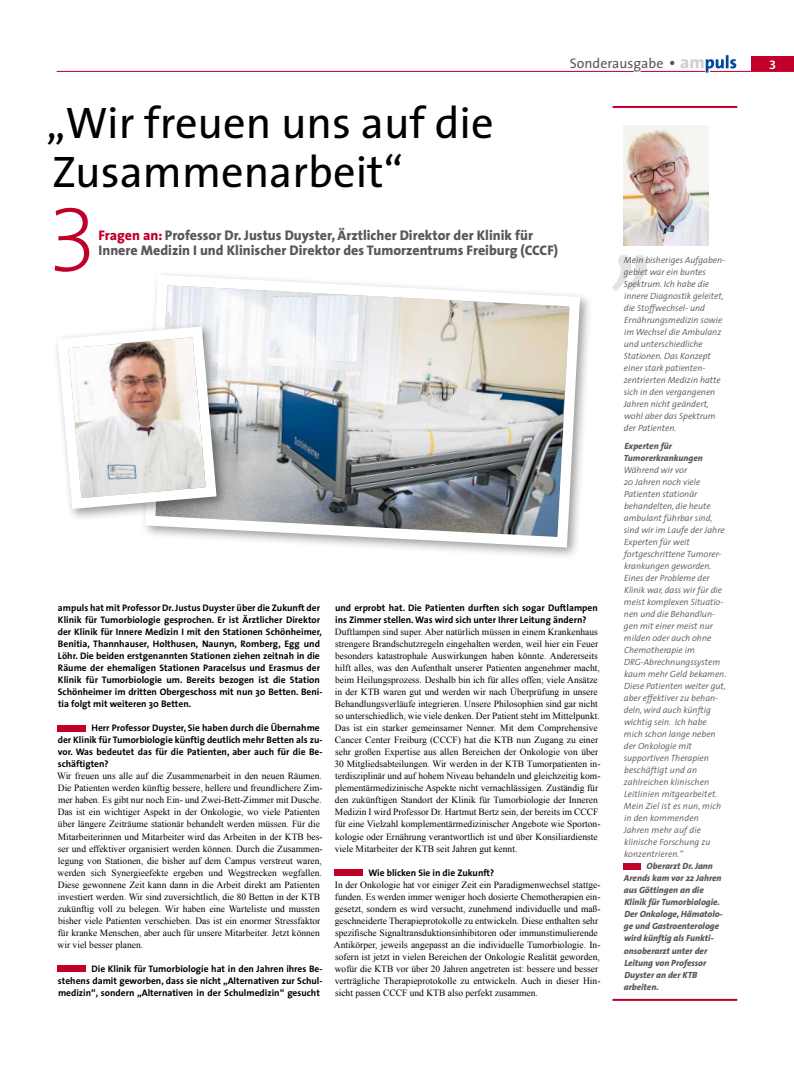
<style>
.page{position:relative;width:794px;height:1078px;background:#fff}
.page>*{position:absolute;margin:0;border:0;box-sizing:border-box;transform-origin:0 0}
.t1{font:92.6px "The Sans Extra Light Expert";color:#c1002a}
.t2{font:44.5px/49.1px "The Sans";color:#000}
.t3{font:800 14px "The Sans";color:#58585a}
.t4{font:14px "The Sans";color:#58585a}
.t5{font:600 13px "Myriad Pro";color:#fff}
.t6{font:9.5px/12px "Times New Roman";color:#000}
.t7{font:700 9.5px/12px "The Sans";color:#000}
.t8{font:italic 300 9px/12px "The Sans";color:#58585a}
.t9{font:italic 800 9px/12px "The Sans";color:#58585a}
.s1{color:#c1002a}
</style>
<div class="page">
<hr style="left:57px;top:71px;width:737px;height:1px;background:#c1002a">
<div style="left:751px;top:57px;width:43px;height:14px;background:#c1002a"></div>
<svg style="left:680px;top:55px;width:56px;height:18px"></svg>
<svg style="left:568px;top:60px;width:106px;height:12px"></svg>
<div style="left:57px;top:725px;width:29px;height:6px;background:#c1002a"></div>
<div style="left:57px;top:965px;width:29px;height:6px;background:#c1002a"></div>
<div style="left:334px;top:869px;width:29px;height:6px;background:#c1002a"></div>
<svg style="left:612px;top:255px;width:35px;height:36px"></svg>
<div style="left:624px;top:863px;width:17px;height:6px;background:#c1002a"></div>
<hr style="left:612px;top:998px;width:125px;height:2px;background:#c1002a">
<hr style="left:612px;top:106px;width:125px;height:2px;background:#c1002a">
<div style="left:140px;top:269px;width:453px;height:291px;background:#000;opacity:.4"></div>
<svg style="left:140px;top:269px;width:445px;height:283px"></svg>
<div style="left:53px;top:321px;width:176px;height:201px;background:#000;opacity:.4"></div>
<svg style="left:53px;top:321px;width:169px;height:193px"></svg>
<img style="left:623px;top:126px;width:85px;height:120px">
<h2 class="t2" style="left:46px;top:97px;width:449px">„Wir freuen uns auf die<br>Zusammenarbeit“</h2>
<h3 class="t4" style="left:570px;top:52px;width:95px">Sonderausgabe</h3>
<h3 class="t5" style="left:769px;top:56px;width:8px">3</h3>
<h1 class="t1" style="left:46px;top:163px;width:52px">3</h1>
<h3 class="t3" style="left:99px;top:223px;width:436px"><span class="s1">Fragen an:</span> Professor Dr. Justus Duyster, Ärztlicher Direktor der Klinik für</h3>
<h3 class="t3" style="left:99px;top:238px;width:461px">Innere Medizin I und Klinischer Direktor des Tumorzentrums Freiburg (CCCF)</h3>
<p class="t7" style="left:58px;top:601px;width:266px">ampuls hat mit Professor Dr. Justus Duyster über die Zukunft der Klinik für Tumorbiologie gesprochen. Er ist Ärztlicher Direktor der Klinik für Innere Medizin I mit den Stationen Schönheimer, Benitia, Thannhauser, Holthusen, Naunyn, Romberg, Egg und Löhr. Die beiden erstgenannten Stationen ziehen zeitnah in die Räume der ehemaligen Stationen Paracelsus und Erasmus der Klinik für Tumorbiologie um. Bereits bezogen ist die Station Schönheimer im dritten Obergeschoss mit nun 30 Betten. Beni&shy;tia folgt mit weiteren 30 Betten.</p>
<p class="t7" style="left:58px;top:721px;width:266px;text-indent:34px">Herr Professor Duyster, Sie haben durch die Übernahme der Klinik für Tumorbiologie künftig deutlich mehr Betten als zu&shy;vor. Was bedeutet das für die Patienten, aber auch für die Be&shy;schäftigten?</p>
<p class="t6" style="left:57px;top:770px;width:267px">Wir freuen uns alle auf die Zusammenarbeit in den neuen Räumen.<br>Die Patienten werden künftig bessere, hellere und freundlichere Zim&shy;mer haben. Es gibt nur noch Ein- und Zwei-Bett-Zimmer mit Dusche.<br>Das ist ein wichtiger Aspekt in der Onkologie, wo viele Patienten über längere Zeiträume stationär behandelt werden müssen. Für die Mitarbeiterinnen und Mitarbeiter wird das Arbeiten in der KTB bes&shy;ser und effektiver organisiert werden können. Durch die Zusammen&shy;legung von Stationen, die bisher auf dem Campus verstreut waren, werden sich Synergieefekte ergeben und Wegstrecken wegfallen.<br>Diese gewonnene Zeit kann dann in die Arbeit direkt am Patienten investiert werden. Wir sind zuversichtlich, die 80 Betten in der KTB zukünftig voll zu belegen. Wir haben eine Warteliste und mussten bisher viele Patienten verschieben. Das ist ein enormer Stressfaktor für kranke Menschen, aber auch für unsere Mitarbeiter. Jetzt können wir viel besser planen.</p>
<p class="t7" style="left:58px;top:961px;width:266px;text-align:justify;text-indent:34px">Die Klinik für Tumorbiologie hat in den Jahren ihres Be&shy;stehens damit geworben, dass sie nicht „Alternativen zur Schul&shy;medizin“, sondern „Alternativen in der Schulmedizin“ gesucht</p>
<p class="t7" style="left:335px;top:601px;width:264px">und erprobt hat. Die Patienten durften sich sogar Duftlampen ins Zimmer stellen. Was wird sich unter Ihrer Leitung ändern?</p>
<p class="t6" style="left:334px;top:626px;width:267px">Duftlampen sind super. Aber natürlich müssen in einem Krankenhaus strengere Brandschutzregeln eingehalten werden, weil hier ein Feuer besonders katastrophale Auswirkungen haben könnte. Andererseits hilft alles, was den Aufenthalt unserer Patienten angenehmer macht, beim Heilungsprozess. Deshalb bin ich für alles offen; viele Ansätze in der KTB waren gut und werden wir nach Überprüfung in unsere Behandlungsverläufe integrieren. Unsere Philosophien sind gar nicht so unterschiedlich, wie viele denken. Der Patient steht im Mittelpunkt.<br>Das ist ein starker gemeinsamer Nenner. Mit dem Comprehensive Cancer Center Freiburg (CCCF) hat die KTB nun Zugang zu einer sehr großen Expertise aus allen Bereichen der Onkologie von über 30 Mitgliedsabteilungen. Wir werden in der KTB Tumorpatienten in&shy;terdisziplinär und auf hohem Niveau behandeln und gleichzeitig kom&shy;plementärmedizinische Aspekte nicht vernachlässigen. Zuständig für den zukünftigen Standort der Klinik für Tumorbiologie der Inneren Medizin I wird Professor Dr. Hartmut Bertz sein, der bereits im CCCF für eine Vielzahl komplementärmedizinischer Angebote wie Sporton&shy;kologie oder Ernährung verantwortlich ist und über Konsiliardienste viele Mitarbeiter der KTB seit Jahren gut kennt.</p>
<p class="t7" style="left:368px;top:865px;width:127px">Wie blicken Sie in die Zukunft?</p>
<p class="t6" style="left:334px;top:878px;width:268px">In der Onkologie hat vor einiger Zeit ein Paradigmenwechsel stattge&shy;funden. Es werden immer weniger hoch dosierte Chemotherapien ein&shy;gesetzt, sondern es wird versucht, zunehmend individuelle und maß&shy;geschneiderte Therapieprotokolle zu entwickeln. Diese enthalten sehr spezifische Signaltransduktionsinhibitoren oder immunstimulierende Antikörper, jeweils angepasst an die individuelle Tumorbiologie. In&shy;sofern ist jetzt in vielen Bereichen der Onkologie Realität geworden, wofür die KTB vor über 20 Jahren angetreten ist: bessere und besser verträgliche Therapieprotokolle zu entwickeln. Auch in dieser Hin&shy;sicht passen CCCF und KTB also perfekt zusammen.</p>
<p class="t8" style="left:623px;top:254px;width:103px">Mein bisheriges Aufgaben&shy;gebiet war ein buntes<br>Spektrum. Ich habe die innere Diagnostik geleitet, die Stoffwechsel- und<br>Ernährungsmedizin sowie im Wechsel die Ambulanz und unterschiedliche<br>Stationen. Das Konzept einer stark patienten&shy;zentrierten Medizin hatte sich in den vergangenen<br>Jahren nicht geändert, wohl aber das Spektrum der Patienten.</p>
<p class="t9" style="left:624px;top:439px;width:80px">Experten für<br>Tumorerkrankungen</p>
<p class="t8" style="left:623px;top:463px;width:104px">Während wir vor<br>20 Jahren noch viele<br>Patienten stationär behandelten, die heute ambulant führbar sind, sind wir im Laufe der Jahre<br>Experten für weit fortgeschrittene Tumorer&shy;krankungen geworden.<br>Eines der Probleme der<br>Klinik war, dass wir für die meist komplexen Situatio&shy;nen und die Behandlun&shy;gen mit einer meist nur milden oder auch ohne<br>Chemotherapie im<br>DRG-Abrechnungssystem kaum mehr Geld bekamen.<br>Diese Patienten weiter gut, aber effektiver zu behan&shy;deln, wird auch künftig wichtig sein. Ich habe mich schon lange neben der Onkologie mit supportiven Therapien beschäftigt und an zahlreichen klinischen<br>Leitlinien mitgearbeitet.<br>Mein Ziel ist es nun, mich in den kommenden<br>Jahren mehr auf die klinische Forschung zu konzentrieren.“</p>
<p class="t9" style="left:624px;top:860px;width:101px;text-indent:23px">Oberarzt Dr. Jann<br>Arends kam vor 22 Jahren aus Göttingen an die<br>Klinik für Tumorbiologie.<br>Der Onkologe, Hämatolo&shy;ge und Gastroenterologe wird künftig als Funkti&shy;onsoberarzt unter der<br>Leitung von Professor<br>Duyster an der KTB arbeiten.</p>
</div>
